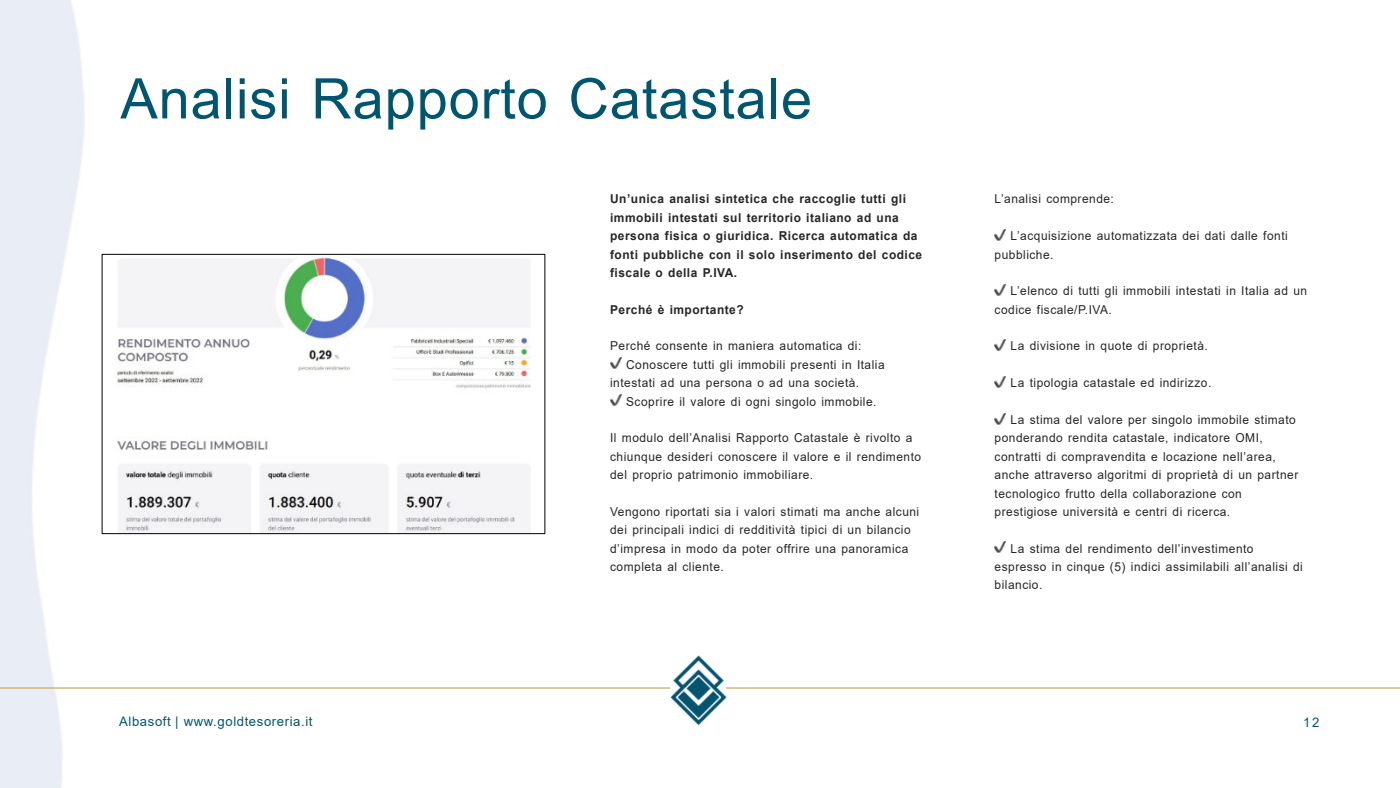
<style>
.page{position:relative;width:1400px;height:788px;background:#fff}
.page>*{position:absolute;margin:0;border:0;box-sizing:border-box;transform-origin:0 0}
.t1{font:56px "Arial";letter-spacing:.015em;color:#005670}
.t2{font:13.12px "Arial";letter-spacing:.045em;color:#005670}
.t3{font:12.25px/18.4px "Arial";letter-spacing:.04em;color:#262626}
.t4{font:700 12.25px/18.4px "Arial";letter-spacing:.04em;color:#262626}
</style>
<div class="page">
<img style="left:0;top:0;width:171px;height:788px">
<hr style="left:0;top:687px;width:1400px;height:1px;background:#c8ae71">
<img style="left:671px;top:655px;width:58px;height:70px">
<svg style="left:610px;top:358px;width:11px;height:11px"></svg>
<svg style="left:610px;top:394px;width:11px;height:11px"></svg>
<svg style="left:995px;top:229px;width:11px;height:11px"></svg>
<svg style="left:995px;top:284px;width:11px;height:11px"></svg>
<svg style="left:995px;top:339px;width:11px;height:11px"></svg>
<svg style="left:995px;top:376px;width:11px;height:11px"></svg>
<svg style="left:995px;top:413px;width:11px;height:11px"></svg>
<svg style="left:995px;top:541px;width:11px;height:11px"></svg>
<img style="left:104px;top:256px;width:427px;height:275px">
<div style="left:102px;top:254px;width:443px;height:279px;border:1px solid #000"></div>
<h1 class="t1" style="left:120px;top:78px;width:693px">Analisi Rapporto Catastale</h1>
<p class="t2" style="left:119px;top:716px;width:195px">Albasoft | www.goldtesoreria.it</p>
<p class="t4" style="left:610px;top:191px;width:314px">Un’unica analisi sintetica che raccoglie tutti gli immobili intestati sul territorio italiano ad una persona fisica o giuridica. Ricerca automatica da fonti pubbliche con il solo inserimento del codice fiscale o della P.IVA.</p>
<p class="t4" style="left:610px;top:301px;width:135px">Perché è importante?</p>
<p class="t3" style="left:610px;top:338px;width:253px">Perché consente in maniera automatica di:</p>
<p class="t3" style="left:626px;top:356px;width:260px">Conoscere tutti gli immobili presenti in Italia</p>
<p class="t3" style="left:610px;top:375px;width:251px">intestati ad una persona o ad una società.</p>
<p class="t3" style="left:626px;top:393px;width:252px">Scoprire il valore di ogni singolo immobile.</p>
<p class="t3" style="left:610px;top:430px;width:313px">Il modulo dell’Analisi Rapporto Catastale è rivolto a chiunque desideri conoscere il valore e il rendimento del proprio patrimonio immobiliare.</p>
<p class="t3" style="left:610px;top:503px;width:311px">Vengono riportati sia i valori stimati ma anche alcuni dei principali indici di redditività tipici di un bilancio d’impresa in modo da poter offrire una panoramica completa al cliente.</p>
<p class="t3" style="left:995px;top:191px;width:121px">L’analisi comprende:</p>
<p class="t3" style="left:995px;top:228px;width:295px;text-indent:16px">L’acquisizione automatizzata dei dati dalle fonti pubbliche.</p>
<p class="t3" style="left:995px;top:283px;width:314px;text-indent:16px">L’elenco di tutti gli immobili intestati in Italia ad un codice fiscale/P.IVA.</p>
<p class="t3" style="left:1011px;top:338px;width:199px">La divisione in quote di proprietà.</p>
<p class="t3" style="left:1011px;top:375px;width:202px">La tipologia catastale ed indirizzo.</p>
<p class="t3" style="left:995px;top:411px;width:305px;text-indent:16px">La stima del valore per singolo immobile stimato ponderando rendita catastale, indicatore OMI, contratti di compravendita e locazione nell’area, anche attraverso algoritmi di proprietà di un partner tecnologico frutto della collaborazione con prestigiose università e centri di ricerca.</p>
<p class="t3" style="left:995px;top:540px;width:310px;text-indent:16px">La stima del rendimento dell’investimento espresso in cinque (5) indici assimilabili all’analisi di bilancio.</p>
<p class="t2" style="left:1303px;top:717px;width:18px">12</p>
</div>
